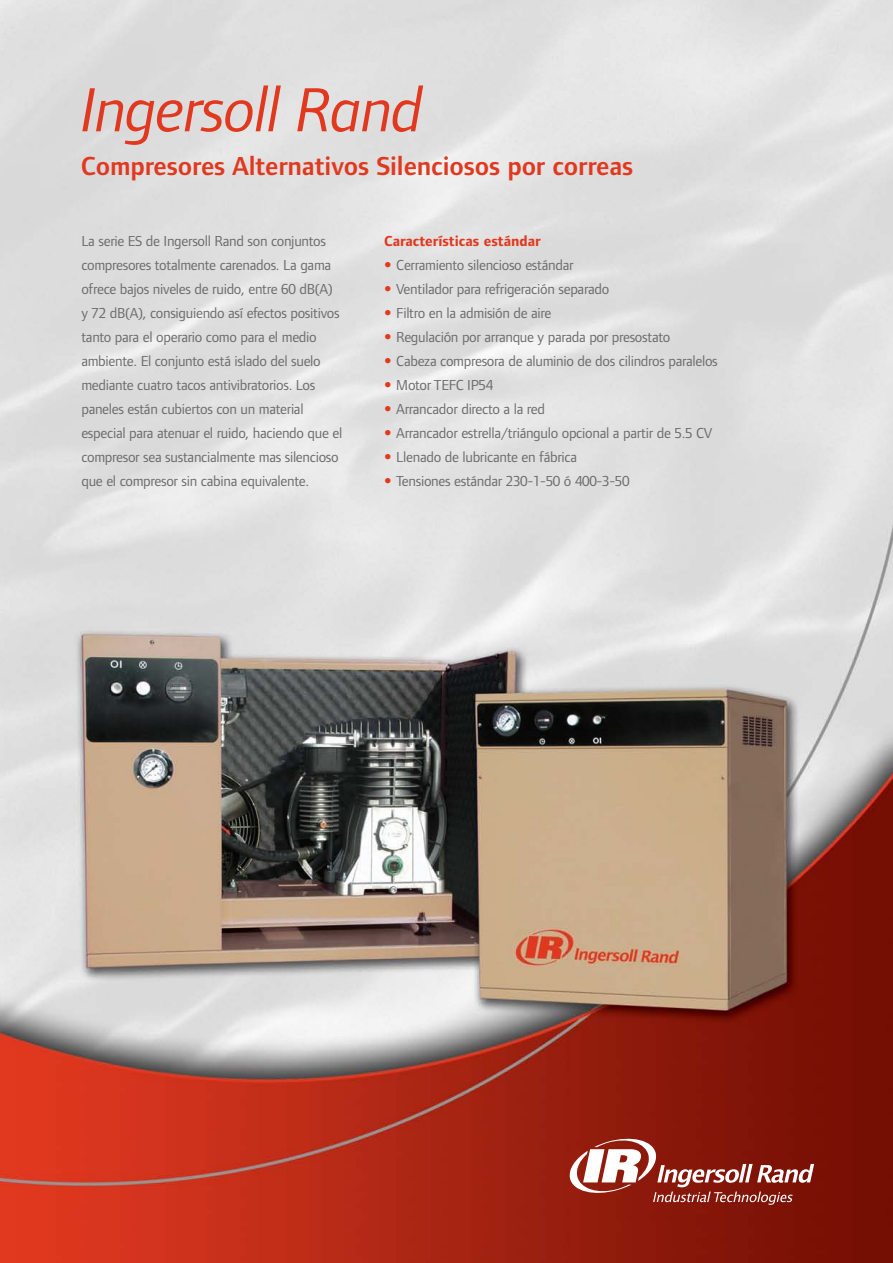
<style>
.page{position:relative;width:893px;height:1263px;background:#fff}
.page>*{position:absolute;margin:0;border:0;box-sizing:border-box;transform-origin:0 0}
.t1{font:italic 64.5px "Foundry Form Sans";letter-spacing:-.025em;color:#e13920}
.t2{font:600 27px "Foundry Form Sans";letter-spacing:-.005em;color:#e13920}
.t3{font:15px/24px "Foundry Form Sans";letter-spacing:-.02em;color:#6b6c6d}
.t4{font:700 15px "Foundry Form Sans";color:#e13920}
.s1{font-family:"Helvetica Neue";color:#e13920}
</style>
<div class="page">
<img style="left:0;top:0;width:893px;height:1263px">
<svg style="left:570px;top:1139px;width:244px;height:66px"></svg>
<h1 class="t1" style="left:81px;top:86px;width:344px">Ingersoll Rand</h1>
<h2 class="t2" style="left:81px;top:156px;width:554px">Compresores Alternativos Silenciosos por correas</h2>
<p class="t3" style="left:81px;top:230px;width:263px">La serie ES de Ingersoll Rand son conjuntos compresores totalmente carenados. La gama ofrece bajos niveles de ruido, entre 60 dB(A) y 72 dB(A), consiguiendo así efectos positivos tanto para el operario como para el medio ambiente. El conjunto está islado del suelo mediante cuatro tacos antivibratorios. Los paneles están cubiertos con un material especial para atenuar el ruido, haciendo que el compresor sea sustancialmente mas silencioso que el compresor sin cabina equivalente.</p>
<p class="t4" style="left:384px;top:235px;width:158px">Características estándar</p>
<p class="t3" style="left:384px;top:254px;width:191px"><span class="s1">•</span> Cerramiento silencioso estándar</p>
<p class="t3" style="left:384px;top:278px;width:227px"><span class="s1">•</span> Ventilador para refrigeración separado</p>
<p class="t3" style="left:384px;top:302px;width:169px"><span class="s1">•</span> Filtro en la admisión de aire</p>
<p class="t3" style="left:384px;top:326px;width:288px"><span class="s1">•</span> Regulación por arranque y parada por presostato</p>
<p class="t3" style="left:384px;top:350px;width:335px"><span class="s1">•</span> Cabeza compresora de aluminio de dos cilindros paralelos</p>
<p class="t3" style="left:384px;top:374px;width:111px"><span class="s1">•</span> Motor TEFC IP54</p>
<p class="t3" style="left:384px;top:398px;width:162px"><span class="s1">•</span> Arrancador directo a la red</p>
<p class="t3" style="left:384px;top:422px;width:330px"><span class="s1">•</span> Arrancador estrella/triángulo opcional a partir de 5.5 CV</p>
<p class="t3" style="left:384px;top:446px;width:195px"><span class="s1">•</span> Llenado de lubricante en fábrica</p>
<p class="t3" style="left:384px;top:470px;width:247px"><span class="s1">•</span> Tensiones estándar 230-1-50 ó 400-3-50</p>
</div>
